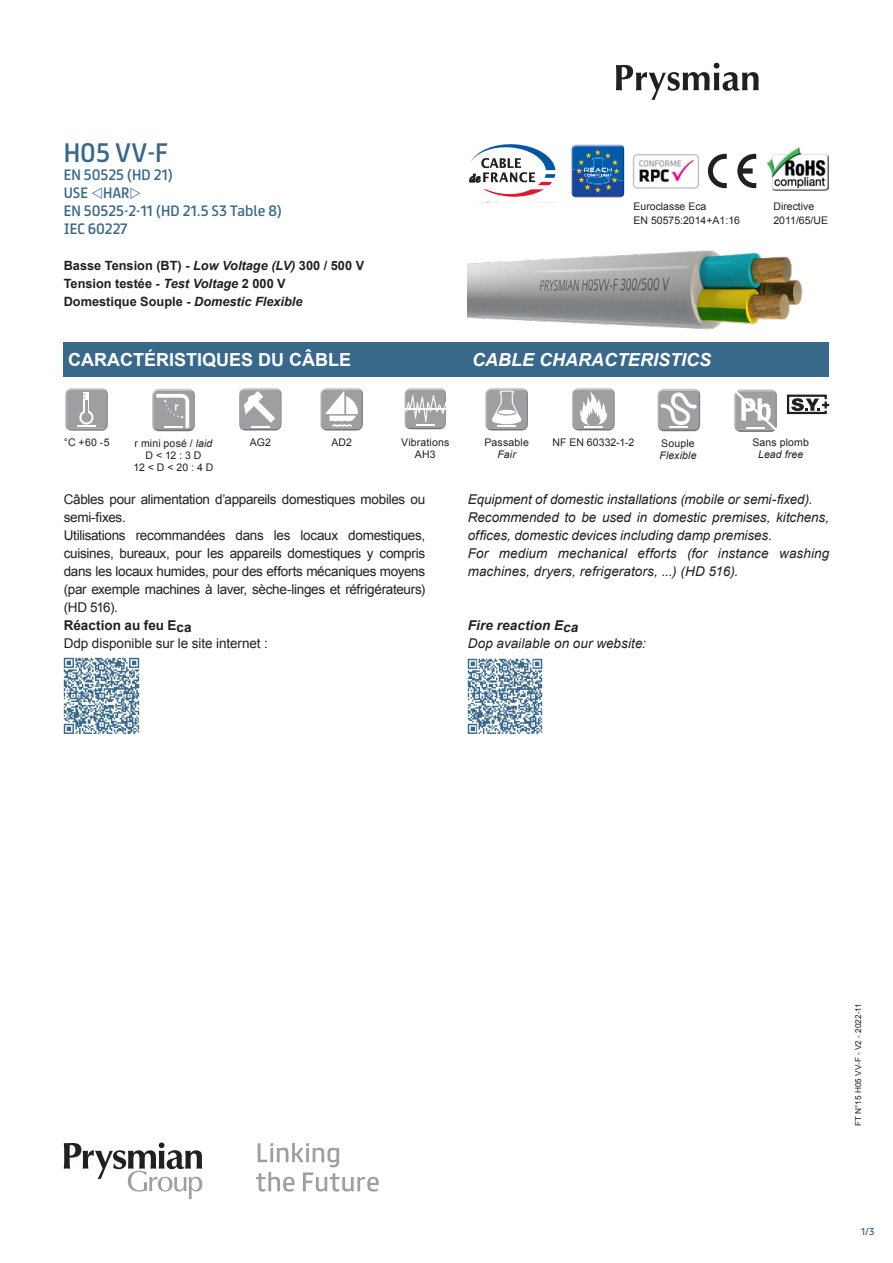
<style>
.page{position:relative;width:893px;height:1263px;background:#fff}
.page>*{position:absolute;margin:0;border:0;box-sizing:border-box;transform-origin:0 0}
.t1{font:24px "FS Truman";color:#38688a}
.t2{font:700 18px "Arial";color:#fff}
.t3{font:italic 700 18px "Arial";color:#fff}
.t4{font:13.5px/18px "Arial";letter-spacing:-.02em;color:#231f20}
.t5{font:italic 13.5px/18px "Arial";color:#231f20}
.t6{font:13.5px "FS Truman";color:#38688a}
.t7{font:700 13.5px "Arial";color:#231f20}
.t8{font:italic 700 13.5px "Arial";letter-spacing:.01em;color:#231f20}
.t9{font:700 12.75px "Arial";color:#231f20}
.t10{font:10.5px "Arial";letter-spacing:.01em;color:#231f20}
.t11{font:italic 10.5px "Arial";letter-spacing:.015em;color:#231f20}
.t12{font:9px "FS Truman";color:#38688a}
.t13{font:8.25px "Arial";color:#231f20}
.s1{font-style:italic}
</style>
<div class="page">
<svg style="left:256px;top:1142px;width:123px;height:49px"></svg>
<svg style="left:64px;top:1142px;width:138px;height:57px"></svg>
<svg style="left:616px;top:63px;width:143px;height:37px"></svg>
<img style="left:468px;top:250px;width:335px;height:80px">
<svg style="left:470px;top:144px;width:85px;height:53px"></svg>
<img style="left:573px;top:145px;width:51px;height:25px">
<img style="left:573px;top:145px;width:49px;height:1px">
<img style="left:574px;top:197px;width:47px;height:1px">
<img style="left:572px;top:170px;width:52px;height:27px">
<svg style="left:572px;top:149px;width:48px;height:44px;background:#2765a0"></svg>
<img style="left:633px;top:154px;width:66px;height:35px">
<svg style="left:708px;top:154px;width:19px;height:34px"></svg>
<svg style="left:737px;top:154px;width:19px;height:34px"></svg>
<div style="left:64px;top:342px;width:765px;height:34px;background:#38688a"></div>
<img style="left:239px;top:390px;width:43px;height:38px">
<img style="left:241px;top:388px;width:39px;height:2px">
<img style="left:240px;top:428px;width:40px;height:2px">
<svg style="left:244px;top:391px;width:31px;height:37px"></svg>
<img style="left:485px;top:390px;width:43px;height:39px">
<img style="left:487px;top:388px;width:39px;height:2px">
<img style="left:487px;top:428px;width:39px;height:2px">
<svg style="left:492px;top:390px;width:29px;height:37px"></svg>
<img style="left:405px;top:390px;width:41px;height:38px">
<img style="left:406px;top:388px;width:38px;height:2px">
<img style="left:406px;top:427px;width:38px;height:2px">
<svg style="left:405px;top:395px;width:41px;height:31px"></svg>
<hr style="left:404px;top:408px;width:42px;height:1px;background:#fff">
<svg style="left:787px;top:395px;width:42px;height:20px"></svg>
<svg style="left:734px;top:389px;width:43px;height:43px"></svg>
<img style="left:320px;top:390px;width:43px;height:39px">
<img style="left:322px;top:388px;width:39px;height:2px">
<img style="left:322px;top:428px;width:39px;height:2px">
<svg style="left:325px;top:390px;width:33px;height:37px"></svg>
<img style="left:572px;top:390px;width:43px;height:39px">
<img style="left:574px;top:388px;width:39px;height:2px">
<img style="left:574px;top:428px;width:39px;height:2px">
<svg style="left:580px;top:390px;width:28px;height:37px"></svg>
<img style="left:65px;top:390px;width:43px;height:39px">
<img style="left:67px;top:388px;width:39px;height:2px">
<img style="left:67px;top:428px;width:39px;height:3px">
<svg style="left:79px;top:410px;width:15px;height:14px"></svg>
<div style="left:84px;top:392px;width:5px;height:21px;background:#fff"></div>
<div style="left:81px;top:412px;width:10px;height:10px;background:#9d9fa2;border-radius:50%"></div>
<svg style="left:77px;top:426px;width:19px;height:1px"></svg>
<hr style="left:85px;top:400px;width:3px;height:15px;background:#9d9fa2">
<svg style="left:82px;top:393px;width:4px;height:6px"></svg>
<img style="left:767px;top:147px;width:62px;height:43px">
<img style="left:152px;top:391px;width:43px;height:39px">
<img style="left:154px;top:389px;width:39px;height:2px">
<img style="left:154px;top:429px;width:39px;height:2px">
<svg style="left:156px;top:394px;width:33px;height:34px"></svg>
<img style="left:659px;top:389px;width:39px;height:2px">
<img style="left:658px;top:391px;width:42px;height:40px">
<svg style="left:660px;top:393px;width:37px;height:35px"></svg>
<img style="left:467px;top:658px;width:76px;height:76px">
<img style="left:63px;top:657px;width:77px;height:77px">
<p class="t1" style="left:64px;top:132px;width:106px">H05 VV-F</p>
<p class="t6" style="left:64px;top:163px;width:111px">EN 50525 (HD 21)</p>
<p class="t6" style="left:64px;top:181px;width:67px">USE ❖HAR</p>
<p class="t6" style="left:64px;top:199px;width:220px">EN 50525-2-11 (HD 21.5 S3 Table 8)</p>
<p class="t6" style="left:64px;top:217px;width:65px">IEC 60227</p>
<p class="t9" style="left:64px;top:257px;width:302px">Basse Tension (BT) - <span class="s1">Low Voltage (LV)</span> 300 / 500 V</p>
<p class="t9" style="left:64px;top:275px;width:224px">Tension testée - <span class="s1">Test Voltage</span> 2 000 V</p>
<p class="t9" style="left:64px;top:293px;width:240px">Domestique Souple - <span class="s1">Domestic Flexible</span></p>
<p class="t10" style="left:633px;top:200px;width:74px">Euroclasse Eca</p>
<p class="t10" style="left:633px;top:213px;width:108px">EN 50575:2014+A1:16</p>
<p class="t2" style="left:68px;top:347px;width:284px">CARACTÉRISTIQUES DU CÂBLE</p>
<p class="t3" style="left:472px;top:348px;width:240px">CABLE CHARACTERISTICS</p>
<p class="t10" style="left:773px;top:200px;width:42px">Directive</p>
<p class="t10" style="left:773px;top:213px;width:56px">2011/65/UE</p>
<p class="t10" style="left:64px;top:436px;width:48px">°C +60 -5</p>
<p class="t10" style="left:135px;top:436px;width:79px">r mini posé / <span class="s1">laid</span></p>
<p class="t10" style="left:146px;top:448px;width:58px">D &lt; 12 : 3 D</p>
<p class="t10" style="left:134px;top:460px;width:81px">12 &lt; D &lt; 20 : 4 D</p>
<p class="t10" style="left:250px;top:436px;width:23px">AG2</p>
<p class="t10" style="left:484px;top:436px;width:46px">Passable</p>
<p class="t11" style="left:497px;top:448px;width:20px">Fair</p>
<p class="t10" style="left:331px;top:436px;width:22px">AD2</p>
<p class="t10" style="left:552px;top:436px;width:83px">NF EN 60332-1-2</p>
<p class="t10" style="left:401px;top:436px;width:50px">Vibrations</p>
<p class="t10" style="left:415px;top:448px;width:22px">AH3</p>
<p class="t10" style="left:661px;top:436px;width:35px">Souple</p>
<p class="t11" style="left:659px;top:449px;width:39px">Flexible</p>
<p class="t10" style="left:752px;top:436px;width:58px">Sans plomb</p>
<p class="t11" style="left:758px;top:448px;width:47px">Lead free</p>
<p class="t4" style="left:64px;top:490px;width:363px">Câbles pour alimentation d’appareils domestiques mobiles ou semi-fixes.</p>
<p class="t4" style="left:64px;top:526px;width:363px;text-align:justify">Utilisations recommandées dans les locaux domestiques, cuisines, bureaux, pour les appareils domestiques y compris dans les locaux humides, pour des efforts mécaniques moyens (par exemple machines à laver, sèche-linges et réfrigérateurs) (HD 516).</p>
<p class="t7" style="left:64px;top:616px;width:129px">Réaction au feu Eca</p>
<p class="t4" style="left:64px;top:634px;width:206px">Ddp disponible sur le site internet :</p>
<p class="t5" style="left:468px;top:490px;width:346px">Equipment of domestic installations (mobile or semi-fixed).</p>
<p class="t5" style="left:468px;top:508px;width:363px">Recommended to be used in domestic premises, kitchens, offices, domestic devices including damp premises.</p>
<p class="t5" style="left:468px;top:544px;width:363px">For medium mechanical efforts (for instance washing machines, dryers, refrigerators, ...) (HD 516).</p>
<p class="t8" style="left:468px;top:617px;width:112px">Fire reaction Eca</p>
<p class="t5" style="left:468px;top:634px;width:180px">Dop available on our website:</p>
<p class="t13" style="left:853px;top:1126px;width:125px;rotate:-90deg">FT N°15 H05 VV-F - V2 - 2022-11</p>
<p class="t12" style="left:861px;top:1223px;width:15px">1/3</p>
</div>
